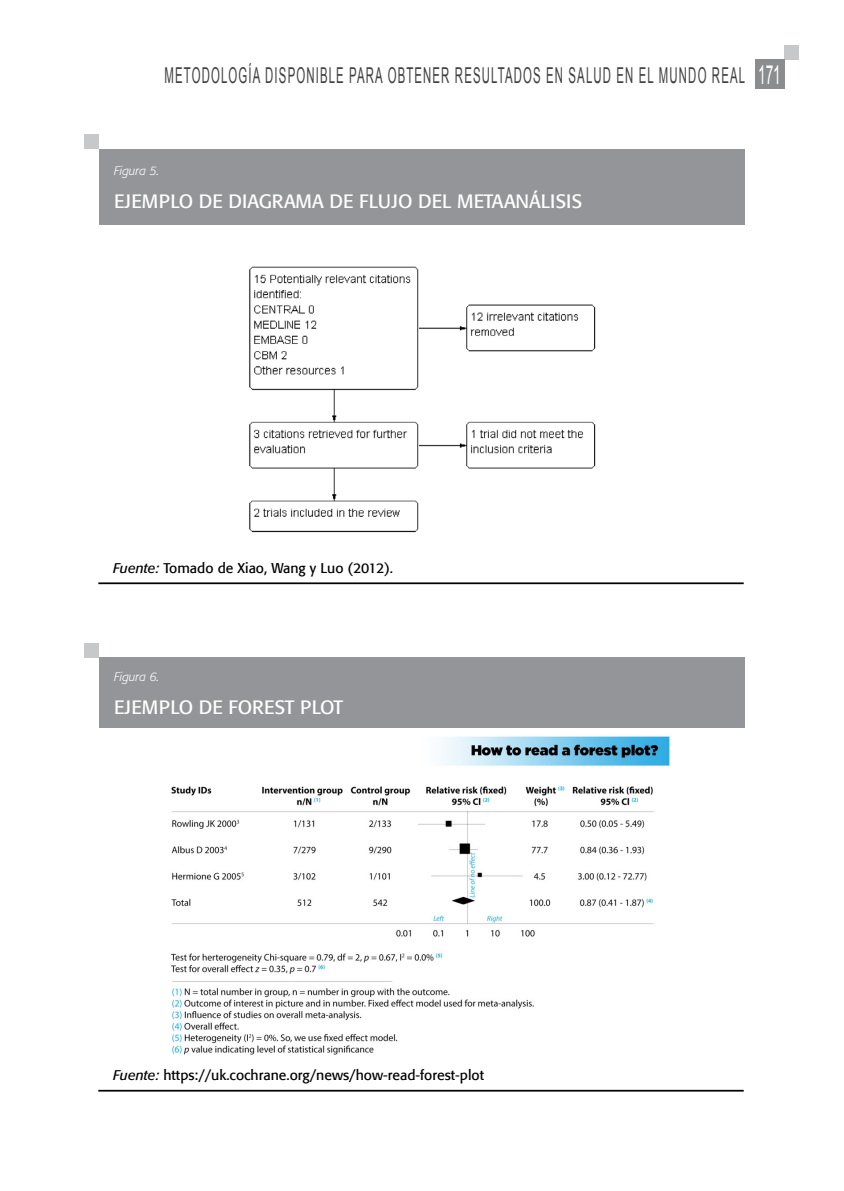
<style>
.page{position:relative;width:844px;height:1191px;background:#fff}
.page>*{position:absolute;margin:0;border:0;box-sizing:border-box;transform-origin:0 0}
.t1{font:21.88px "Arial";letter-spacing:.1em;color:#414042;scale:.52 1}
.t2{font:19.25px "Formata";color:#fff}
.t3{font:14px "Formata";color:#000}
.t4{font:italic 300 12.25px "Formata";color:#fff}
.s1{font-size:26.25px;color:#fff}
.s2{font-style:italic}
</style>
<div class="page">
<div style="left:784px;top:45px;width:15px;height:15px;background:#c7c8ca"></div>
<div style="left:754px;top:60px;width:30px;height:29px;background:#8a8c8e"></div>
<hr style="left:98px;top:582px;width:645px;height:2px;background:#000">
<div style="left:84px;top:134px;width:15px;height:15px;background:#c7c8ca"></div>
<div style="left:99px;top:149px;width:645px;height:75px;background:#939598"></div>
<img style="left:249px;top:266px;width:347px;height:267px">
<hr style="left:98px;top:1089px;width:645px;height:2px;background:#000">
<div style="left:84px;top:642px;width:15px;height:15px;background:#c7c8ca"></div>
<div style="left:99px;top:657px;width:645px;height:71px;background:#939598"></div>
<img style="left:170px;top:736px;width:500px;height:319px">
<h1 class="t1" style="left:164px;top:61px;width:1186px">METODOLOGÍA DISPONIBLE PARA OBTENER RESULTADOS EN SALUD EN EL MUNDO REAL <span class="s1">171</span></h1>
<p class="t4" style="left:114px;top:163px;width:47px">Figura 5.</p>
<h2 class="t2" style="left:114px;top:189px;width:469px">EJEMPLO DE DIAGRAMA DE FLUJO DEL METAANÁLISIS</h2>
<p class="t3" style="left:113px;top:559px;width:281px"><span class="s2">Fuente:</span> Tomado de Xiao, Wang y Luo (2012).</p>
<p class="t4" style="left:114px;top:669px;width:47px">Figura 6.</p>
<h2 class="t2" style="left:114px;top:695px;width:230px">EJEMPLO DE FOREST PLOT</h2>
<p class="t3" style="left:113px;top:1066px;width:372px"><span class="s2">Fuente:</span> https://uk.cochrane.org/news/how-read-forest-plot</p>
</div>
